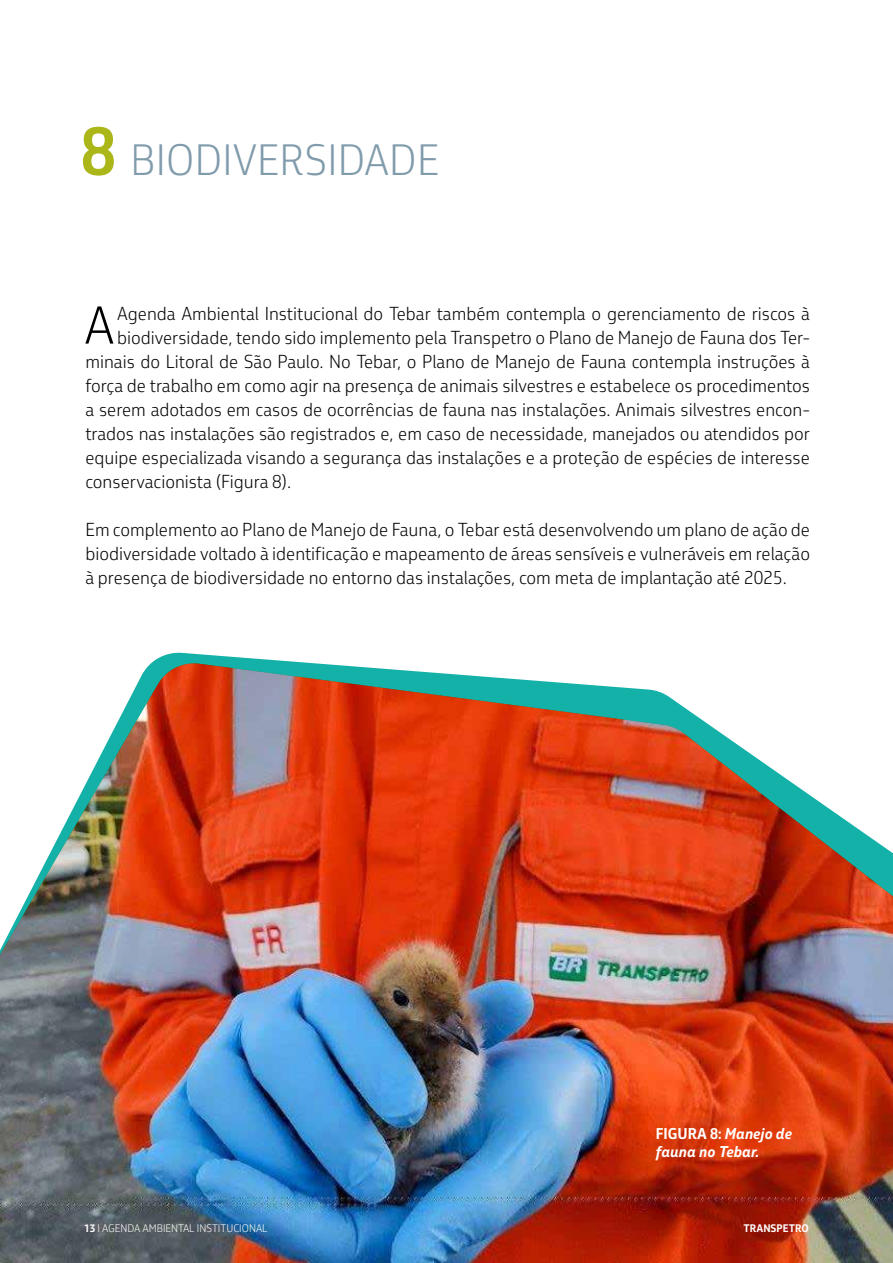
<style>
.page{position:relative;width:893px;height:1263px;background:#fff}
.page>*{position:absolute;margin:0;border:0;box-sizing:border-box;transform-origin:0 0}
.t1{font:300 50.85px "Petrobras Sans";color:#000}
.t2{font:300 42px "Petrobras Sans";color:#809bab}
.t3{font:300 18px/24px "Petrobras Sans";color:#000;text-align:justify}
.t4{font:italic 700 15px/18px "Petrobras Sans";color:#fff}
.t5{font:300 10.5px "Petrobras Sans";color:#fff}
.t6{font:700 10.5px "Petrobras Sans";color:#fff}
.s1{font-weight:700;font-size:66px;color:#abb718}
.s2{font-style:normal}
.s3{font-weight:700}
</style>
<div class="page">
<img style="left:0;top:663px;width:893px;height:600px">
<h2 class="t2" style="left:81px;top:136px;width:360px"><span class="s1">8</span> BIODIVERSIDADE</h2>
<h1 class="t1" style="left:84px;top:296px;width:32px">A</h1>
<p class="t3" style="left:117px;top:301px;width:694px">Agenda Ambiental Institucional do Tebar também contempla o gerenciamento de riscos à</p>
<p class="t3" style="left:117px;top:325px;width:694px">biodiversidade, tendo sido implemento pela Transpetro o Plano de Manejo de Fauna dos Ter-</p>
<p class="t3" style="left:85px;top:349px;width:726px">minais do Litoral de São Paulo. No Tebar, o Plano de Manejo de Fauna contempla instruções à</p>
<p class="t3" style="left:85px;top:373px;width:726px">força de trabalho em como agir na presença de animais silvestres e estabelece os procedimentos</p>
<p class="t3" style="left:85px;top:397px;width:726px">a serem adotados em casos de ocorrências de fauna nas instalações. Animais silvestres encon-</p>
<p class="t3" style="left:85px;top:421px;width:726px">trados nas instalações são registrados e, em caso de necessidade, manejados ou atendidos por</p>
<p class="t3" style="left:85px;top:445px;width:726px">equipe especializada visando a segurança das instalações e a proteção de espécies de interesse</p>
<p class="t3" style="left:85px;top:469px;width:207px">conservacionista (Figura 8).</p>
<p class="t3" style="left:85px;top:517px;width:726px">Em complemento ao Plano de Manejo de Fauna, o Tebar está desenvolvendo um plano de ação de biodiversidade voltado à identificação e mapeamento de áreas sensíveis e vulneráveis em relação à presença de biodiversidade no entorno das instalações, com meta de implantação até 2025.</p>
<p class="t4" style="left:656px;top:1124px;width:138px"><span class="s2">FIGURA 8:</span> Manejo de fauna no Tebar.</p>
<p class="t5" style="left:84px;top:1222px;width:185px"><span class="s3">13</span> | AGENDA AMBIENTAL INSTITUCIONAL</p>
<p class="t6" style="left:743px;top:1221px;width:67px">TRANSPETRO</p>
</div>
